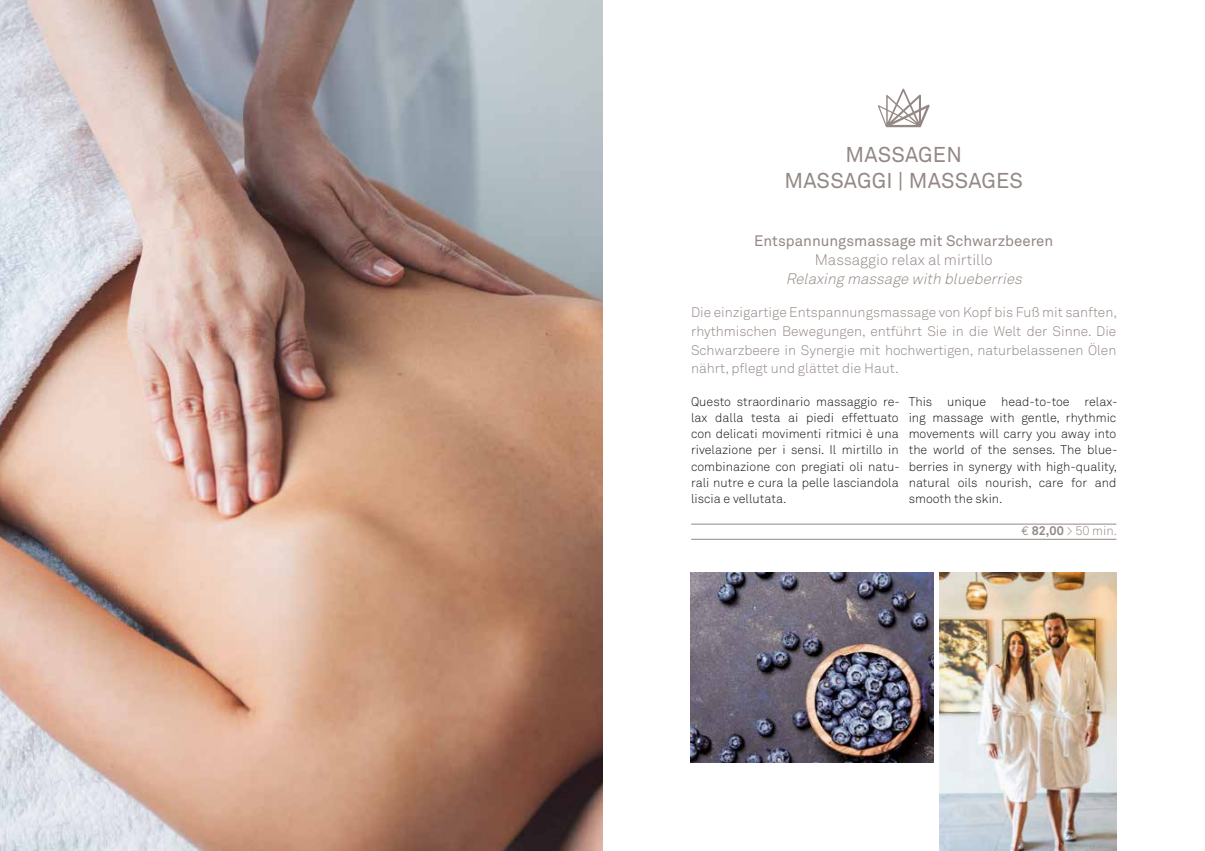
<style>
.page{position:relative;width:1205px;height:851px;background:#fff}
.page>*{position:absolute;margin:0;border:0;box-sizing:border-box;transform-origin:0 0}
.t1{font:21.25px/25.5px "Akkurat";letter-spacing:.01em;color:#938884;text-align:center}
.t2{font:15px "Akkurat";color:#938884}
.t3{font:italic 300 15px "Akkurat";color:#938884}
.t4{font:300 15px "Akkurat";color:#938884}
.t5{font:300 13.75px/18.8px "Akkurat";color:#938884;text-align:justify}
.t6{font:300 12.5px/16.2px "Akkurat";color:#181716;text-align:justify}
.t7{font:300 12.5px "Akkurat";color:#938884}
.s1{font-family:"Euro Mono";font-weight:400}
.s2{font-weight:700}
</style>
<div class="page">
<svg style="left:878px;top:89px;width:52px;height:39px"></svg>
<img style="left:0;top:0;width:602px;height:850px">
<hr style="left:691px;top:523px;width:425px;height:1px;background:#938884">
<hr style="left:691px;top:539px;width:425px;height:1px;background:#938884">
<img style="left:939px;top:572px;width:177px;height:278px">
<img style="left:691px;top:572px;width:242px;height:190px">
<h1 class="t1" style="left:784px;top:142px;width:240px">MASSAGEN<br>MASSAGGI | MASSAGES</h1>
<p class="t2" style="left:754px;top:232px;width:301px">Entspannungsmassage mit Schwarzbeeren</p>
<p class="t4" style="left:815px;top:250px;width:179px">Massaggio relax al mirtillo</p>
<p class="t3" style="left:786px;top:269px;width:241px">Relaxing massage with blueberries</p>
<p class="t5" style="left:691px;top:302px;width:427px">Die einzigartige Entspannungsmassage von Kopf bis Fuß mit sanften, rhythmischen Bewegungen, entführt Sie in die Welt der Sinne. Die Schwarzbeere in Synergie mit hochwertigen, naturbelassenen Ölen nährt, pflegt und glättet die Haut.</p>
<p class="t6" style="left:691px;top:393px;width:210px">Questo straordinario massaggio re&shy;lax dalla testa ai piedi effettuato con delicati movimenti ritmici è una rivelazione per i sensi. Il mirtillo in combinazione con pregiati oli natu&shy;rali nutre e cura la pelle lasciandola liscia e vellutata.</p>
<p class="t6" style="left:909px;top:393px;width:210px">This unique head-to-toe relax&shy;ing massage with gentle, rhythmic movements will carry you away into the world of the senses. The blue&shy;berries in synergy with high-quality, natural oils nourish, care for and smooth the skin.</p>
<p class="t7" style="left:1021px;top:523px;width:97px"><span class="s1">E</span> <span class="s2">82,00</span> &gt; 50 min.</p>
</div>
